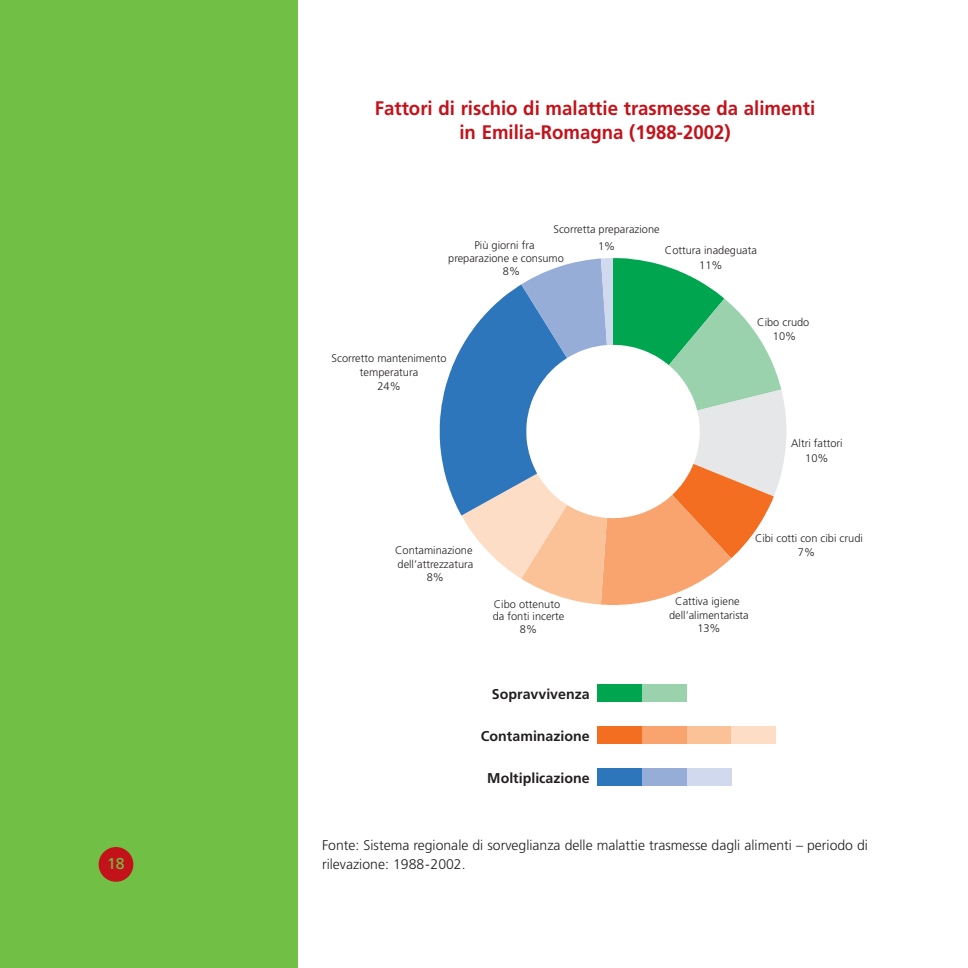
<style>
.page{position:relative;width:968px;height:968px;background:#fff}
.page>*{position:absolute;margin:0;border:0;box-sizing:border-box;transform-origin:0 0}
.t1{font:700 19.6px/24.5px "Frutiger";color:#c4121a;text-align:center;scale:.95 1}
.t2{font:15.75px "Frutiger";color:#71bf44}
.t3{font:700 14.17px "Frutiger";color:#231f20}
.t4{font:300 14px/19.2px "Frutiger";color:#231f20}
.t5{font:300 11.03px/13.5px "Frutiger";color:#231f20;text-align:center}
</style>
<div class="page">
<div style="left:0;top:1px;width:297px;height:966px;background:#71bf44"></div>
<div style="left:99px;top:846px;width:34px;height:35px;background:#c4121a;border-radius:50%"></div>
<svg style="left:439px;top:258px;width:347px;height:347px"></svg>
<div style="left:597px;top:684px;width:45px;height:17px;background:#00a54f"></div>
<div style="left:597px;top:726px;width:45px;height:17px;background:#f36e21"></div>
<div style="left:597px;top:768px;width:45px;height:17px;background:#2e76bc"></div>
<div style="left:642px;top:684px;width:44px;height:17px;background:#9ad2ae"></div>
<div style="left:642px;top:726px;width:44px;height:17px;background:#f9a46e"></div>
<div style="left:686px;top:726px;width:45px;height:17px;background:#fbc197"></div>
<div style="left:731px;top:726px;width:45px;height:17px;background:#fdddc6"></div>
<div style="left:642px;top:768px;width:44px;height:17px;background:#96add8"></div>
<div style="left:686px;top:768px;width:45px;height:17px;background:#d1d9ee"></div>
<h2 class="t2" style="left:107px;top:857px;width:19px">18</h2>
<h1 class="t1" style="left:375px;top:97px;width:465px">Fattori di rischio di malattie trasmesse da alimenti in Emilia-Romagna (1988-2002)</h1>
<p class="t5" style="left:553px;top:223px;width:108px">Scorretta preparazione</p>
<p class="t5" style="left:474px;top:239px;width:62px">Più giorni fra</p>
<p class="t5" style="left:598px;top:240px;width:19px">1%</p>
<p class="t5" style="left:503px;top:252px;width:62px;text-align:left;text-indent:-55px">preparazione e consumo<br>8%</p>
<p class="t5" style="left:331px;top:352px;width:116px;line-height:14.2px">Scorretto mantenimento temperatura<br>24%</p>
<p class="t5" style="left:395px;top:544px;width:79px">Contaminazione dell’attrezzatura<br>8%</p>
<p class="t5" style="left:492px;top:599px;width:73px;line-height:11.9px;text-align:left">Cibo ottenuto da fonti incerte</p>
<p class="t5" style="left:520px;top:623px;width:19px">8%</p>
<p class="t3" style="left:492px;top:688px;width:99px">Sopravvivenza</p>
<p class="t3" style="left:481px;top:730px;width:110px">Contaminazione</p>
<p class="t3" style="left:487px;top:772px;width:104px">Moltiplicazione</p>
<p class="t5" style="left:665px;top:244px;width:93px;line-height:14.9px">Cottura inadeguata<br>11%</p>
<p class="t5" style="left:757px;top:316px;width:54px;line-height:14.2px">Cibo crudo<br>10%</p>
<p class="t5" style="left:791px;top:436px;width:53px;line-height:14.9px">Altri fattori<br>10%</p>
<p class="t5" style="left:755px;top:531px;width:109px;line-height:14.2px">Cibi cotti con cibi crudi<br>7%</p>
<p class="t5" style="left:669px;top:595px;width:81px">Cattiva igiene dell’alimentarista<br>13%</p>
<p class="t4" style="left:322px;top:836px;width:547px">Fonte: Sistema regionale di sorveglianza delle malattie trasmesse dagli alimenti – periodo di rilevazione: 1988-2002.</p>
</div>
